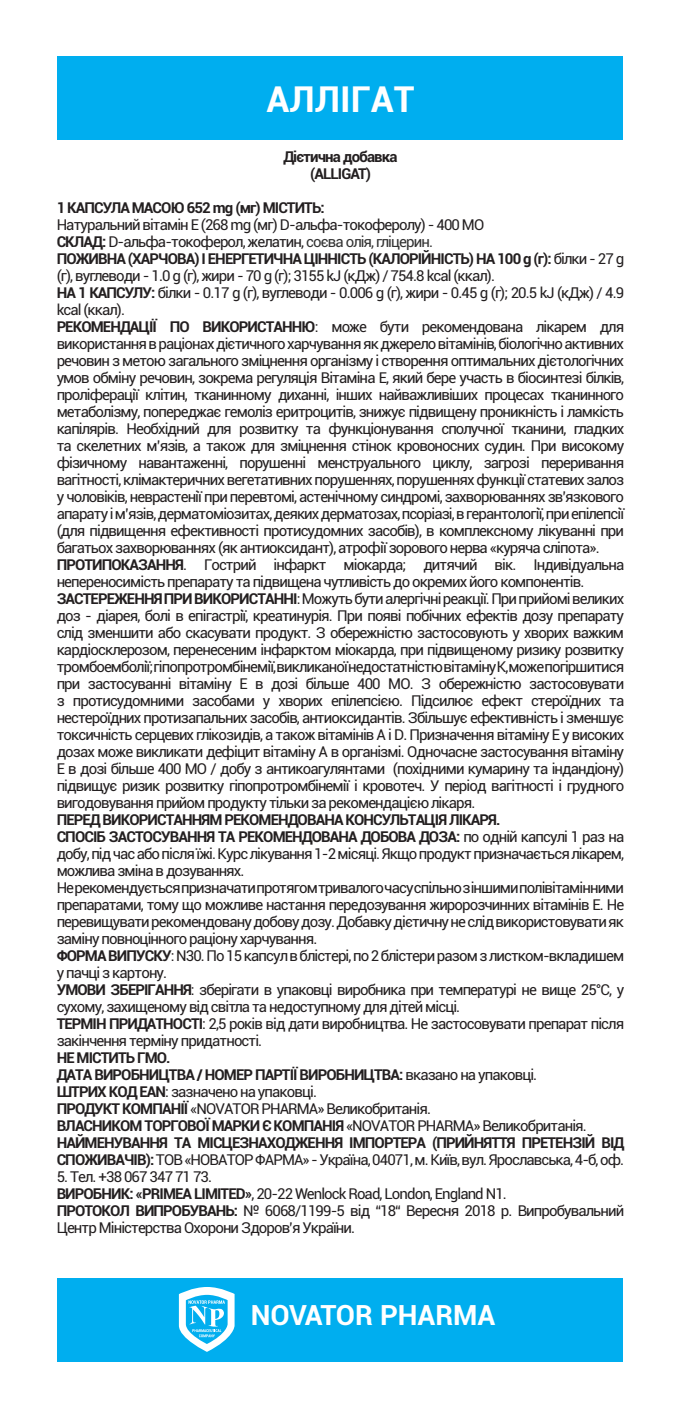
<style>
.page{position:relative;width:681px;height:1418px;background:#fff}
.page>*{position:absolute;margin:0;border:0;box-sizing:border-box;transform-origin:0 0}
.t1{font:700 36px "Roboto";color:#fff}
.t2{font:700 28px "Roboto";color:#fff}
.Normal__Web{font:15px/17px "Roboto";letter-spacing:-.06em;color:#231f20}
.Normal__Web-2{font:700 15px/17px "Roboto";letter-spacing:-.06em;color:#231f20}
.s1{font-weight:700}
.s2{color:#333}
.s3{font-weight:400}
</style>
<div class="page">
<div style="left:58px;top:57px;width:565px;height:83px;background:#00aeef"></div>
<div style="left:58px;top:1278px;width:565px;height:83px;background:#00aeef"></div>
<svg style="left:179px;top:1287px;width:55px;height:64px"></svg>
<p class="t1" style="left:266px;top:73px;width:149px">АЛЛІГАТ</p>
<p class="Normal__Web-2" style="left:283px;top:147px;width:115px">Дієтична добавка</p>
<p class="Normal__Web-2" style="left:310px;top:164px;width:62px">(ALLIGAT)</p>
<p class="Normal__Web-2" style="left:57px;top:198px;width:269px">1 КАПСУЛА МАСОЮ 652 mg (мг) МІСТИТЬ:</p>
<p class="Normal__Web" style="left:57px;top:215px;width:429px">Натуральний вітамін Е (268 mg (мг) D-альфа-токоферолу) - 400 МО</p>
<p class="Normal__Web" style="left:57px;top:232px;width:377px"><span class="s1">СКЛАД:</span> D-альфа-токоферол, желатин, <span class="s2">соєва олія, гліцерин.</span></p>
<p class="Normal__Web" style="left:57px;top:249px;width:569px"><span class="s1">ПОЖИВНА (ХАРЧОВА) І ЕНЕРГЕТИЧНА ЦІННІСТЬ (КАЛОРІЙНІСТЬ) НА 100 g (г):</span> білки - 27 g (г), вуглеводи - 1.0 g (г), жири - 70 g (г); 3155 kJ (кДж) / 754.8 kcal (ккал).</p>
<p class="Normal__Web" style="left:57px;top:283px;width:569px"><span class="s1">НА 1 КАПСУЛУ:</span> білки - 0.17 g (г), вуглеводи - 0.006 g (г), жири - 0.45 g (г); 20.5 kJ (кДж) / 4.9 kcal (ккал).</p>
<p class="Normal__Web" style="left:57px;top:317px;width:569px;text-align:justify"><span class="s1">РЕКОМЕНДАЦІЇ ПО ВИКОРИСТАННЮ</span>: може бути рекомендована лікарем для використання в раціонах дієтичного харчування як джерело вітамінів, біологічно активних речовин з метою загального зміцнення організму і створення оптимальних дієтологічних умов обміну речовин, зокрема регуляція Вітаміна Е, який бере участь в біосинтезі білків, проліферації клітин, тканинному диханні, інших найважливіших процесах тканинного метаболізму, попереджає гемоліз еритроцитів, знижує підвищену проникність і ламкість капілярів. Необхідний для розвитку та функціонування сполучної тканини, гладких та скелетних м’язів, а також для зміцнення стінок кровоносних судин. При високому фізичному навантаженні, порушенні менструального циклу, загрозі переривання вагітності, клімактеричних вегетативних порушеннях, порушеннях функції статевих залоз у чоловіків, неврастенії при перевтомі, астенічному синдромі, захворюваннях зв’язкового апарату і м’язів, дерматоміозитах, деяких дерматозах, псоріазі, в герантології, при епілепсії (для підвищення ефективності протисудомних засобів), в комплексному лікуванні при багатьох захворюваннях (як антиоксидант), атрофії зорового нерва «куряча сліпота».</p>
<p class="Normal__Web" style="left:57px;top:555px;width:569px"><span class="s1">ПРОТИПОКАЗАННЯ</span>. Гострий інфаркт міокарда; дитячий вік. Індивідуальна непереносимість препарату та підвищена чутливість до окремих його компонентів.</p>
<p class="Normal__Web" style="left:57px;top:589px;width:569px;text-align:justify"><span class="s1">ЗАСТЕРЕЖЕННЯ ПРИ ВИКОРИСТАННІ</span>: Можуть бути алергічні реакції. При прийомі великих доз - діарея, болі в епігастрії, креатинурія. При появі побічних ефектів дозу препарату слід зменшити або скасувати продукт. З обережністю застосовують у хворих важким кардіосклерозом, перенесеним інфарктом міокарда, при підвищеному ризику розвитку тромбоемболії; гіпопротромбінемії, викликаної недостатністю вітаміну К, може погіршитися при застосуванні вітаміну Е в дозі більше 400 МО. З обережністю застосовувати з протисудомними засобами у хворих епілепсією. Підсилює ефект стероїдних та нестероїдних протизапальних засобів, антиоксидантів. Збільшує ефективність і зменшує токсичність серцевих глікозидів, а також вітамінів А і D. Призначення вітаміну Е у високих дозах може викликати дефіцит вітаміну А в організмі. Одночасне застосування вітаміну Е в дозі більше 400 МО / добу з антикоагулянтами (похідними кумарину та індандіону) підвищує ризик розвитку гіпопротромбінемії і кровотеч. У період вагітності і грудного вигодовування прийом продукту тільки за рекомендацією лікаря.</p>
<p class="Normal__Web-2" style="left:57px;top:810px;width:445px">ПЕРЕД ВИКОРИСТАННЯМ РЕКОМЕНДОВАНА КОНСУЛЬТАЦІЯ ЛІКАРЯ.</p>
<p class="Normal__Web" style="left:57px;top:827px;width:569px;text-align:justify"><span class="s1">СПОСІБ ЗАСТОСУВАННЯ ТА РЕКОМЕНДОВАНА ДОБОВА ДОЗА:</span> по одній капсулі 1 раз на добу, під час або після їжі. Курс лікування 1-2 місяці. Якщо продукт призначається лікарем, можлива зміна в дозуваннях.</p>
<p class="Normal__Web" style="left:57px;top:878px;width:569px;text-align:justify">Не рекомендується призначати протягом тривалого часу спільно з іншими полівітамінними препаратами, тому що можливе настання передозування жиророзчинних вітамінів Е. Не перевищувати рекомендовану добову дозу. Добавку дієтичну не слід використовувати як заміну повноцінного раціону харчування.</p>
<p class="Normal__Web" style="left:57px;top:946px;width:568px"><span class="s1">ФОРМА ВИПУСКУ</span>: N30. По 15 капсул в блістері, по 2 блістери разом з листком-вкладишем у пачці з картону.</p>
<p class="Normal__Web" style="left:57px;top:980px;width:568px"><span class="s1">УМОВИ ЗБЕРІГАННЯ</span>: зберігати в упаковці виробника при температурі не вище 25°С, у сухому, захищеному від світла та недоступному для дітей місці.</p>
<p class="Normal__Web" style="left:57px;top:1014px;width:568px"><span class="s1">ТЕРМІН ПРИДАТНОСТІ</span>: 2,5 років від дати виробництва. Не застосовувати препарат після закінчення терміну придатності.</p>
<p class="Normal__Web-2" style="left:57px;top:1048px;width:115px">НЕ МІСТИТЬ ГМО.</p>
<p class="Normal__Web-2" style="left:57px;top:1065px;width:482px">ДАТА ВИРОБНИЦТВА / НОМЕР ПАРТІЇ ВИРОБНИЦТВА: <span class="s3">вказано на упаковці.</span></p>
<p class="Normal__Web" style="left:57px;top:1082px;width:262px"><span class="s1">ШТРИХ КОД ЕАN</span>: зазначено на упаковці.</p>
<p class="Normal__Web" style="left:57px;top:1099px;width:375px"><span class="s1">ПРОДУКТ КОМПАНІЇ</span> «NОVАТОR PHARMA» Великобританія.</p>
<p class="Normal__Web-2" style="left:57px;top:1116px;width:531px">ВЛАСНИКОМ ТОРГОВОЇ МАРКИ Є КОМПАНІЯ <span class="s3">«NОVАТОR PHARMA» Великобританія.</span></p>
<p class="Normal__Web-2" style="left:57px;top:1133px;width:569px">НАЙМЕНУВАННЯ ТА МІСЦЕЗНАХОДЖЕННЯ ІМПОРТЕРА (ПРИЙНЯТТЯ ПРЕТЕНЗІЙ ВІД<br>СПОЖИВАЧІВ): <span class="s3">ТОВ «НОВАТОР ФАРМА» - Україна, 04071, м. Київ, вул. Ярославська, 4-б, оф.</span></p>
<p class="Normal__Web" style="left:57px;top:1167px;width:157px">5. Тел. +38 067 347 71 73.</p>
<p class="Normal__Web" style="left:57px;top:1184px;width:451px"><span class="s1">ВИРОБНИК: «PRIMEA LIMITED»</span>, 20-22 Wenlock Road, London, England N1.</p>
<p class="Normal__Web" style="left:57px;top:1201px;width:569px"><span class="s1">ПРОТОКОЛ ВИПРОБУВАНЬ:</span> № 6068/1199-5 від “18“ Вересня 2018 р. Випробувальний<br>Центр Міністерства Охорони Здоров’я України.</p>
<h2 class="t2" style="left:250px;top:1295px;width:246px">NOVATOR PHARMA</h2>
</div>
